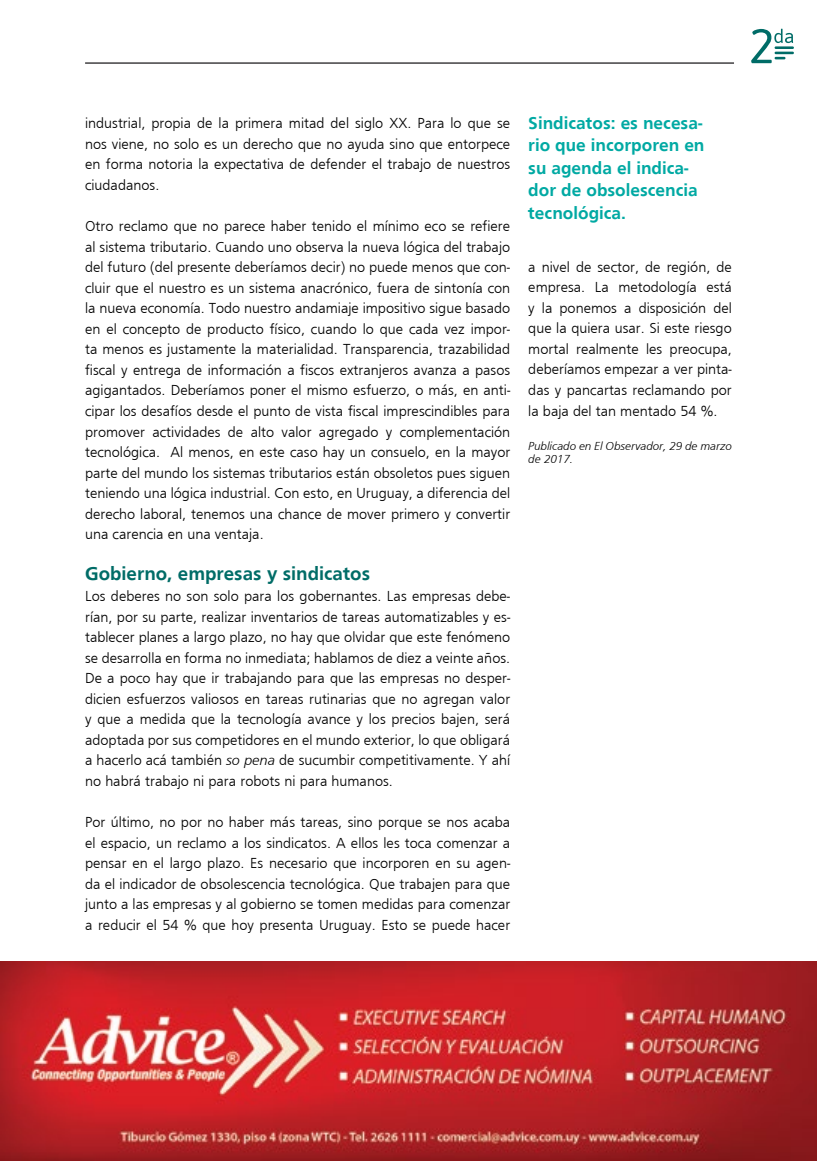
<style>
.page{position:relative;width:817px;height:1161px;background:#fff}
.page>*{position:absolute;margin:0;border:0;box-sizing:border-box;transform-origin:0 0}
.t1{font:700 19.5px "Frugal Sans";color:#006c67}
.t2{font:700 18px/22.5px "Frugal Sans";color:#00a9a3}
.t3{font:300 15px/20.5px "Frugal Sans";color:#000;text-align:justify}
.t4{font:italic 300 12px/13.5px "Frugal Sans";color:#000}
.s1{font-style:italic}
</style>
<div class="page">
<hr style="left:85px;top:62px;width:648px;height:2px;background:#414042">
<svg style="left:751px;top:29px;width:42px;height:34px"></svg>
<img style="left:0;top:962px;width:816px;height:199px">
<p class="t3" style="left:85px;top:113px;width:426px">industrial, propia de la primera mitad del siglo XX. Para lo que se nos viene, no solo es un derecho que no ayuda sino que entorpece en forma notoria la expectativa de defender el trabajo de nuestros ciudadanos.</p>
<p class="t3" style="left:85px;top:216px;width:426px">Otro reclamo que no parece haber tenido el mínimo eco se refiere al sistema tributario. Cuando uno observa la nueva lógica del trabajo del futuro (del presente deberíamos decir) no puede menos que con&shy;cluir que el nuestro es un sistema anacrónico, fuera de sintonía con la nueva economía. Todo nuestro andamiaje impositivo sigue basado en el concepto de producto físico, cuando lo que cada vez impor&shy;ta menos es justamente la materialidad. Transparencia, trazabilidad fiscal y entrega de información a fiscos extranjeros avanza a pasos agigantados. Deberíamos poner el mismo esfuerzo, o más, en anti&shy;cipar los desafíos desde el punto de vista fiscal imprescindibles para promover actividades de alto valor agregado y complementación tecnológica. Al menos, en este caso hay un consuelo, en la mayor parte del mundo los sistemas tributarios están obsoletos pues siguen teniendo una lógica industrial. Con esto, en Uruguay, a diferencia del derecho laboral, tenemos una chance de mover primero y convertir una carencia en una ventaja.</p>
<h1 class="t1" style="left:85px;top:563px;width:286px">Gobierno, empresas y sindicatos</h1>
<p class="t3" style="left:85px;top:585px;width:426px">Los deberes no son solo para los gobernantes. Las empresas debe&shy;rían, por su parte, realizar inventarios de tareas automatizables y es&shy;tablecer planes a largo plazo, no hay que olvidar que este fenómeno se desarrolla en forma no inmediata; hablamos de diez a veinte años.<br>De a poco hay que ir trabajando para que las empresas no desper&shy;dicien esfuerzos valiosos en tareas rutinarias que no agregan valor y que a medida que la tecnología avance y los precios bajen, será adoptada por sus competidores en el mundo exterior, lo que obligará a hacerlo acá también <span class="s1">so pena</span> de sucumbir competitivamente. Y ahí no habrá trabajo ni para robots ni para humanos.</p>
<p class="t3" style="left:85px;top:812px;width:426px">Por último, no por no haber más tareas, sino porque se nos acaba el espacio, un reclamo a los sindicatos. A ellos les toca comenzar a pensar en el largo plazo. Es necesario que incorporen en su agen&shy;da el indicador de obsolescencia tecnológica. Que trabajen para que junto a las empresas y al gobierno se tomen medidas para comenzar a reducir el 54 % que hoy presenta Uruguay. Esto se puede hacer</p>
<p class="t2" style="left:528px;top:111px;width:178px">Sindicatos: es necesa&shy;rio que incorporen en su agenda el indica&shy;dor de obsolescencia tecnológica.</p>
<p class="t3" style="left:528px;top:256px;width:205px">a nivel de sector, de región, de empresa. La metodología está y la ponemos a disposición del que la quiera usar. Si este riesgo mortal realmente les preocupa, deberíamos empezar a ver pinta&shy;das y pancartas reclamando por la baja del tan mentado 54 %.</p>
<p class="t4" style="left:528px;top:439px;width:205px">Publicado en El Observador, 29 de marzo de 2017.</p>
</div>
